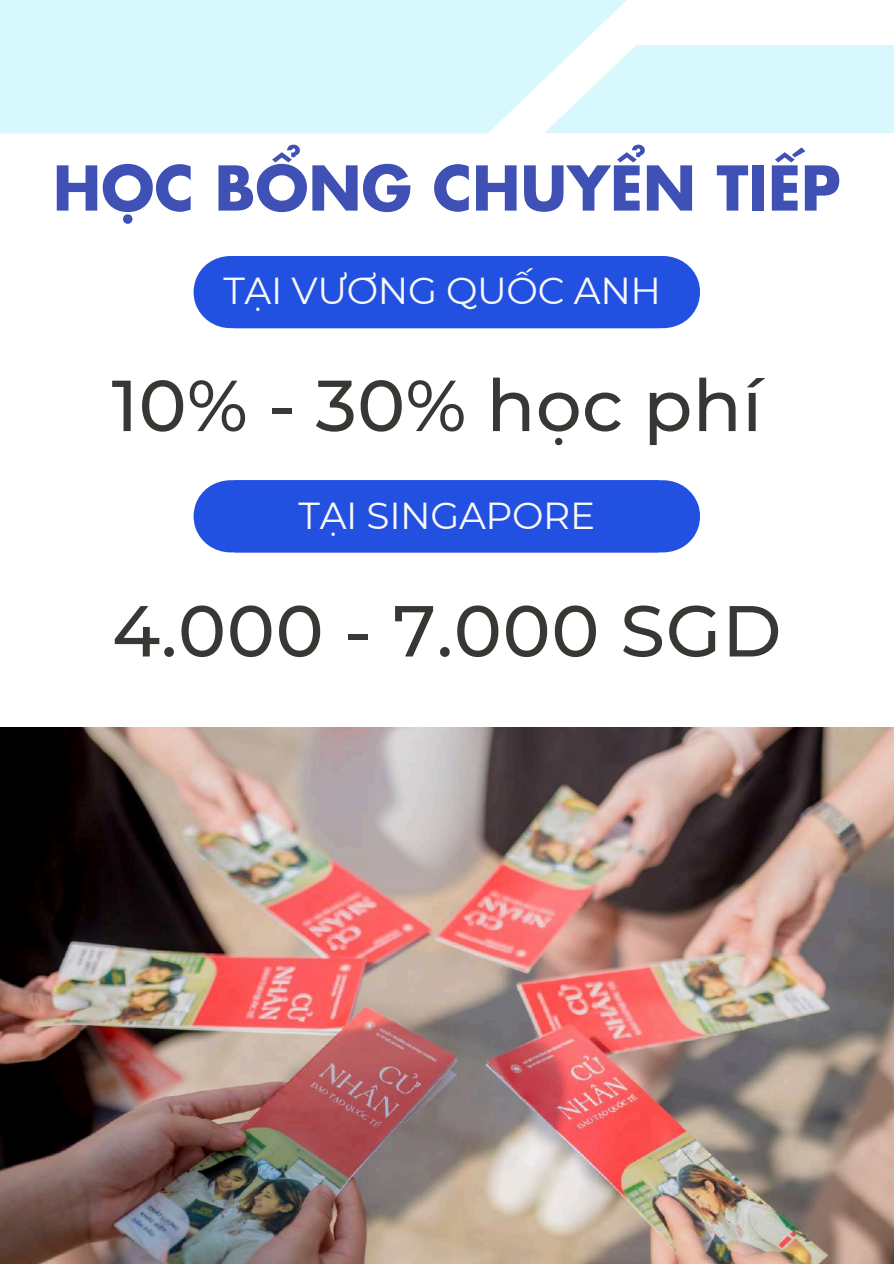
<style>
.page{position:relative;width:894px;height:1264px;background:#fff}
.page>*{position:absolute;margin:0;border:0;box-sizing:border-box;transform-origin:0 0}
.t1{font:500 72px "Montserrat";letter-spacing:.005em;color:#373734}
.t2{font:700 60px "SFU Futura";color:#3f51b5}
.t3{font:37.5px "Montserrat";letter-spacing:-.01em;color:#f9f9f9}
</style>
<div class="page">
<img style="left:0;top:727px;width:893px;height:536px">
<div style="left:0;top:0;width:633px;height:133px;background:#d7f9fd"></div>
<svg style="left:544px;top:45px;width:349px;height:88px;background:#dbf9fd"></svg>
<div style="left:194px;top:256px;width:505px;height:72px;background:#2251e2"></div>
<div style="left:194px;top:480px;width:505px;height:72px;background:#2251e2"></div>
<p class="t2" style="left:53px;top:142px;width:789px">HỌC BỔNG CHUYỂN TIẾP</p>
<p class="t3" style="left:223px;top:268px;width:439px">TẠI VƯƠNG QUỐC ANH</p>
<p class="t1" style="left:111px;top:361px;width:652px">10% - 30% học phí</p>
<p class="t3" style="left:298px;top:492px;width:298px">TẠI SINGAPORE</p>
<p class="t1" style="left:112px;top:586px;width:671px">4.000 - 7.000 SGD</p>
</div>
